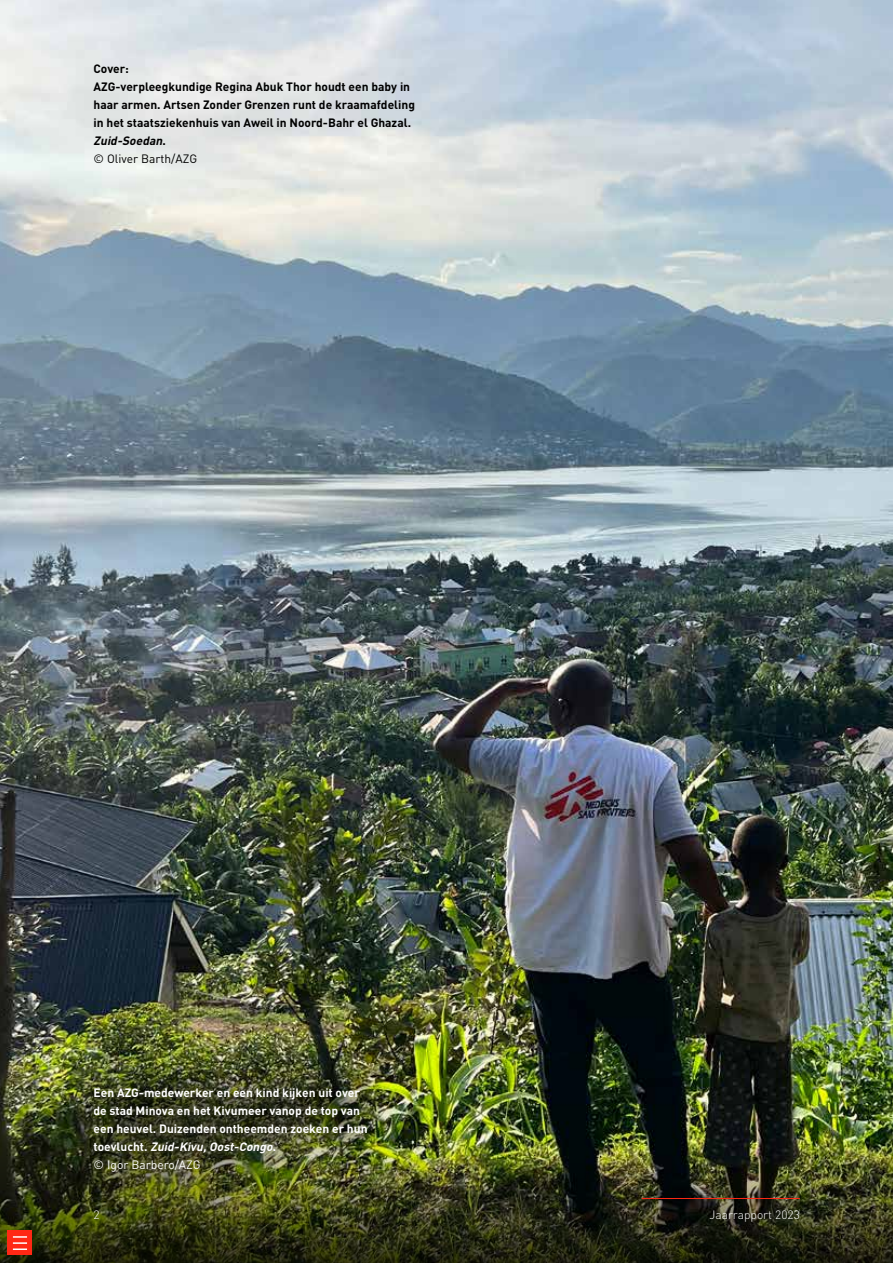
<style>
.page{position:relative;width:893px;height:1263px;background:#fff}
.page>*{position:absolute;margin:0;border:0;box-sizing:border-box;transform-origin:0 0}
.t1{font:700 12px/18px "DIN Pro";color:#000}
.t2{font:700 12px/18px "DIN Pro";color:#fff}
.t3{font:300 12px "DIN Pro";color:#fff}
.s1{font-style:italic}
.s2{font-weight:400}
</style>
<div class="page">
<img style="left:0;top:0;width:893px;height:831px">
<img style="left:0;top:831px;width:893px;height:432px">
<div style="left:53px;top:1047px;width:353px;height:165px;background:#000;opacity:.75"></div>
<hr style="left:642px;top:1198px;width:158px;height:1px;background:#ff2814">
<div style="left:8px;top:1230px;width:24px;height:25px;background:#ff2814"></div>
<svg style="left:13px;top:1236px;width:14px;height:14px"></svg>
<p class="t1" style="left:94px;top:59px;width:323px">Cover:<br>AZG-verpleegkundige Regina Abuk Thor houdt een baby in haar armen. Artsen Zonder Grenzen runt de kraamafdeling in het staatsziekenhuis van Aweil in Noord-Bahr el Ghazal.<br><span class="s1">Zuid-Soedan</span>.<br><span class="s2">© Oliver Barth/AZG</span></p>
<p class="t2" style="left:94px;top:1083px;width:275px">Een AZG-medewerker en een kind kijken uit over de stad Minova en het Kivumeer vanop de top van een heuvel. Duizenden ontheemden zoeken er hun t o ev l u c h t . <span class="s1">Zuid-Kivu,Oost-Congo</span>.<br><span class="s2">© Igor Barbero/AZG</span></p>
<p class="t3" style="left:94px;top:1206px;width:8px">2</p>
<p class="t3" style="left:709px;top:1206px;width:92px">Jaarrapport 2023</p>
</div>
